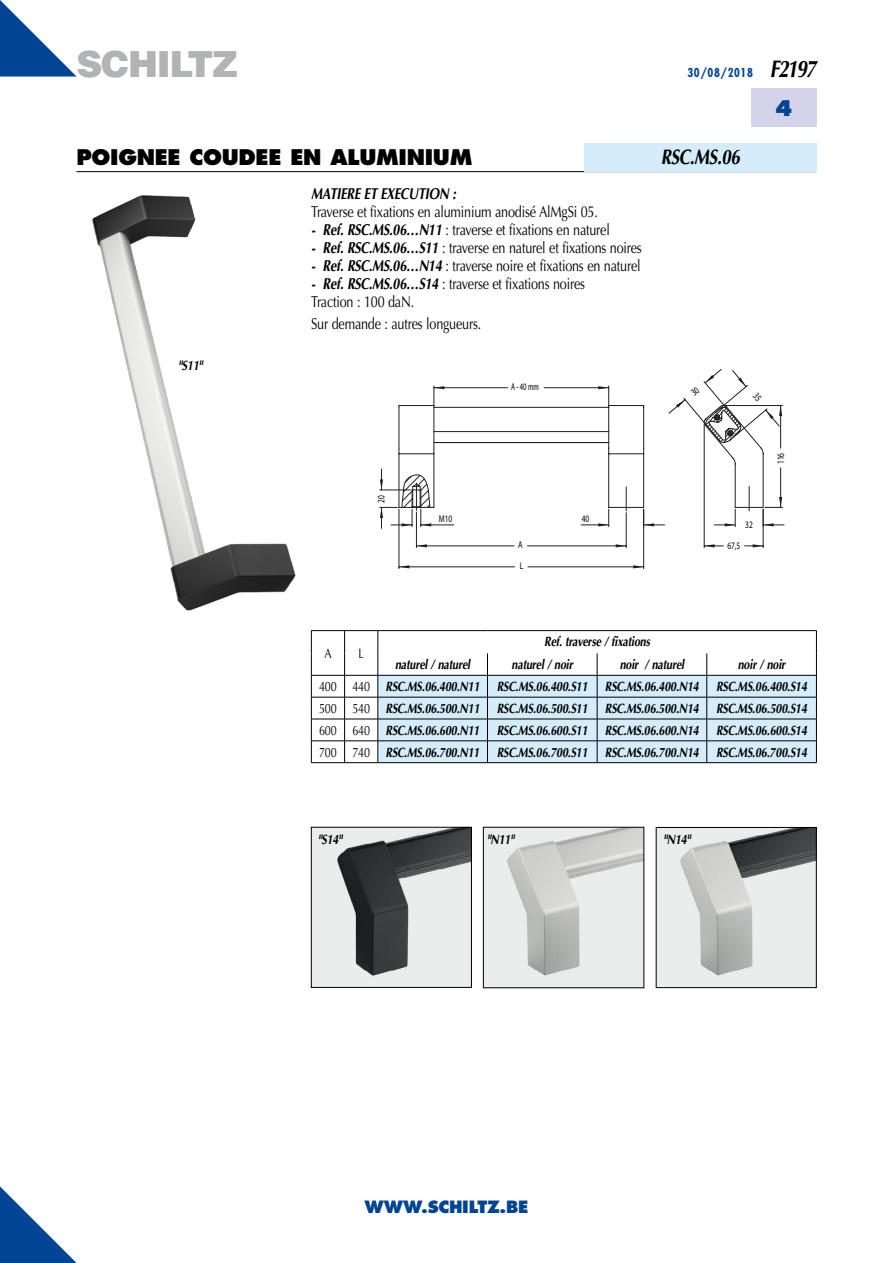
<style>
.page{position:relative;width:893px;height:1263px;background:#fff}
.page>*{position:absolute;margin:0;border:0;box-sizing:border-box;transform-origin:0 0}
.t1{font:900 36px "Helvetica";letter-spacing:-.035em;color:#b1b3b4}
.t2{font:800 21px "Futura";letter-spacing:-.015em;color:#000}
.t3{font:italic 700 21px "Optima";letter-spacing:-.015em;color:#000;scale:.8 1}
.t4{font:800 21px "Futura";color:#004494}
.t5{font:800 16.5px "Futura";letter-spacing:-.015em;color:#004494}
.t6{font:15.75px/18px "Optima";letter-spacing:-.015em;color:#000;scale:.8 1}
.t7{font:italic 700 15.75px "Optima";letter-spacing:-.015em;color:#000;scale:.8 1}
.t8{font:italic 700 13.5px "Optima";letter-spacing:-.015em;color:#000;scale:.8 1}
.t9{font:13.5px "Optima";color:#000;scale:.8 1}
.t10{font:700 condensed 12px "Futura";letter-spacing:.05em;color:#004494}
.t11{font:300 9.9px "Frutiger";color:#000;scale:.75 1}
.t12{font:300 9.9px "Frutiger";color:#000;scale:.67 1}
.s1{font-family:"Optima";font-style:italic;font-stretch:normal;font-size:24px;color:#000}
.s2{font-weight:700;font-style:italic}
.s3{font-weight:400;font-style:normal}
</style>
<div class="page">
<svg style="left:0;top:1186px;width:77px;height:77px"></svg>
<hr style="left:77px;top:171px;width:739px;height:1px;background:#000">
<div style="left:751px;top:89px;width:65px;height:38px;background:#d3d4e9"></div>
<svg style="left:0;top:0;width:77px;height:77px"></svg>
<div style="left:584px;top:143px;width:232px;height:28px;background:#d5edfa"></div>
<img style="left:92px;top:195px;width:204px;height:416px">
<hr style="left:704px;top:424px;width:1px;height:124px;background:#221f20">
<hr style="left:763px;top:509px;width:1px;height:39px;background:#221f20">
<svg style="left:744px;top:544px;width:19px;height:3px"></svg>
<svg style="left:704px;top:544px;width:19px;height:3px"></svg>
<svg style="left:400px;top:565px;width:9px;height:2px"></svg>
<svg style="left:633px;top:565px;width:10px;height:2px"></svg>
<hr style="left:399px;top:509px;width:1px;height:60px;background:#221f20">
<hr style="left:643px;top:509px;width:1px;height:60px;background:#221f20">
<hr style="left:528px;top:567px;width:116px;height:1px;background:#221f20">
<hr style="left:399px;top:567px;width:116px;height:1px;background:#221f20">
<svg style="left:417px;top:544px;width:10px;height:2px"></svg>
<svg style="left:616px;top:544px;width:10px;height:2px"></svg>
<hr style="left:416px;top:512px;width:1px;height:36px;background:#221f20">
<hr style="left:626px;top:513px;width:1px;height:35px;background:#221f20">
<hr style="left:527px;top:546px;width:99px;height:1px;background:#221f20">
<hr style="left:416px;top:546px;width:98px;height:1px;background:#221f20">
<img style="left:485px;top:829px;width:157px;height:157px">
<div style="left:483px;top:827px;width:161px;height:161px;border:1px solid #000"></div>
<img style="left:658px;top:829px;width:156px;height:157px">
<div style="left:656px;top:827px;width:160px;height:161px;border:1px solid #000"></div>
<img style="left:313px;top:829px;width:157px;height:156px">
<div style="left:311px;top:827px;width:161px;height:160px;border:1px solid #000"></div>
<hr style="left:311px;top:630px;width:34px;height:1px;background:#000">
<hr style="left:345px;top:630px;width:33px;height:1px;background:#000">
<hr style="left:378px;top:630px;width:109px;height:1px;background:#000">
<hr style="left:487px;top:630px;width:110px;height:1px;background:#000">
<hr style="left:597px;top:630px;width:110px;height:1px;background:#000">
<hr style="left:707px;top:630px;width:110px;height:1px;background:#000">
<svg style="left:311px;top:631px;width:506px;height:132px"></svg>
<hr style="left:378px;top:762px;width:109px;height:1px;background:#000">
<hr style="left:487px;top:762px;width:110px;height:1px;background:#000">
<hr style="left:597px;top:762px;width:110px;height:1px;background:#000">
<hr style="left:707px;top:762px;width:110px;height:1px;background:#000">
<svg style="left:380px;top:369px;width:404px;height:159px"></svg>
<h1 class="t1" style="left:77px;top:40px;width:163px">SCHILTZ</h1>
<p class="t10" style="left:687px;top:65px;width:130px">30/08/2018 <span class="s1">F2197</span></p>
<h2 class="t4" style="left:775px;top:95px;width:19px">4</h2>
<h2 class="t2" style="left:77px;top:144px;width:397px">POIGNEE COUDEE EN ALUMINIUM</h2>
<h2 class="t3" style="left:661px;top:145px;width:101px">RSC.MS.06</h2>
<p class="t7" style="left:311px;top:184px;width:183px">MATIERE ET EXECUTION :</p>
<p class="t6" style="left:311px;top:202px;width:360px">Traverse et fixations en aluminium anodisé AlMgSi 05.</p>
<p class="t6" style="left:311px;top:220px;width:375px"><span class="s2">- Ref. RSC.MS.06…N11</span> : traverse et fixations en naturel</p>
<p class="t6" style="left:311px;top:238px;width:415px"><span class="s2">- Ref. RSC.MS.06…S11</span> : traverse en naturel et fixations noires</p>
<p class="t6" style="left:311px;top:256px;width:413px"><span class="s2">- Ref. RSC.MS.06…N14</span> : traverse noire et fixations en naturel</p>
<p class="t6" style="left:311px;top:274px;width:344px"><span class="s2">- Ref. RSC.MS.06…S14</span> : traverse et fixations noires<br>Traction : 100 daN.</p>
<p class="t6" style="left:311px;top:315px;width:214px">Sur demande : autres longueurs.</p>
<p class="t8" style="left:179px;top:357px;width:31px">"S11"</p>
<p class="t11" style="left:375px;top:503px;width:12px;rotate:-90deg">20</p>
<p class="t11" style="left:439px;top:512px;width:20px">M10</p>
<p class="t12" style="left:511px;top:381px;width:43px">A - 40 mm</p>
<p class="t11" style="left:518px;top:539px;width:8px">A</p>
<p class="t11" style="left:520px;top:560px;width:6px">L</p>
<p class="t11" style="left:582px;top:512px;width:12px">40</p>
<p class="t11" style="left:745px;top:519px;width:12px">32</p>
<p class="t11" style="left:727px;top:539px;width:19px">67,5</p>
<p class="t11" style="left:775px;top:464px;width:17px;rotate:-90deg">116</p>
<p class="t8" style="left:544px;top:634px;width:134px">Ref. traverse / fixations</p>
<p class="t9" style="left:324px;top:645px;width:11px">A</p>
<p class="t9" style="left:358px;top:645px;width:8px">L</p>
<p class="t8" style="left:395px;top:657px;width:95px">naturel / naturel</p>
<p class="t8" style="left:512px;top:657px;width:78px">naturel / noir</p>
<p class="t8" style="left:620px;top:657px;width:82px">noir / naturel</p>
<p class="t8" style="left:738px;top:657px;width:61px">noir / noir</p>
<p class="t8" style="left:319px;top:679px;width:202px"><span class="s3">400 440</span> RSC.MS.06.400.N11</p>
<p class="t8" style="left:497px;top:679px;width:115px">RSC.MS.06.400.S11</p>
<p class="t8" style="left:605px;top:679px;width:119px">RSC.MS.06.400.N14</p>
<p class="t8" style="left:716px;top:679px;width:115px">RSC.MS.06.400.S14</p>
<p class="t8" style="left:319px;top:700px;width:202px"><span class="s3">500 540</span> RSC.MS.06.500.N11</p>
<p class="t8" style="left:497px;top:700px;width:115px">RSC.MS.06.500.S11</p>
<p class="t8" style="left:605px;top:700px;width:119px">RSC.MS.06.500.N14</p>
<p class="t8" style="left:716px;top:700px;width:115px">RSC.MS.06.500.S14</p>
<p class="t8" style="left:319px;top:722px;width:202px"><span class="s3">600 640</span> RSC.MS.06.600.N11</p>
<p class="t8" style="left:497px;top:722px;width:115px">RSC.MS.06.600.S11</p>
<p class="t8" style="left:605px;top:722px;width:119px">RSC.MS.06.600.N14</p>
<p class="t8" style="left:716px;top:722px;width:115px">RSC.MS.06.600.S14</p>
<p class="t8" style="left:319px;top:744px;width:202px"><span class="s3">700 740</span> RSC.MS.06.700.N11</p>
<p class="t8" style="left:497px;top:744px;width:115px">RSC.MS.06.700.S11</p>
<p class="t8" style="left:605px;top:744px;width:119px">RSC.MS.06.700.N14</p>
<p class="t8" style="left:716px;top:744px;width:115px">RSC.MS.06.700.S14</p>
<p class="t8" style="left:318px;top:831px;width:31px">"S14"</p>
<p class="t8" style="left:487px;top:831px;width:35px">"N11"</p>
<p class="t8" style="left:663px;top:831px;width:35px">"N14"</p>
<p class="t5" style="left:365px;top:1197px;width:165px">WWW.SCHILTZ.BE</p>
</div>
